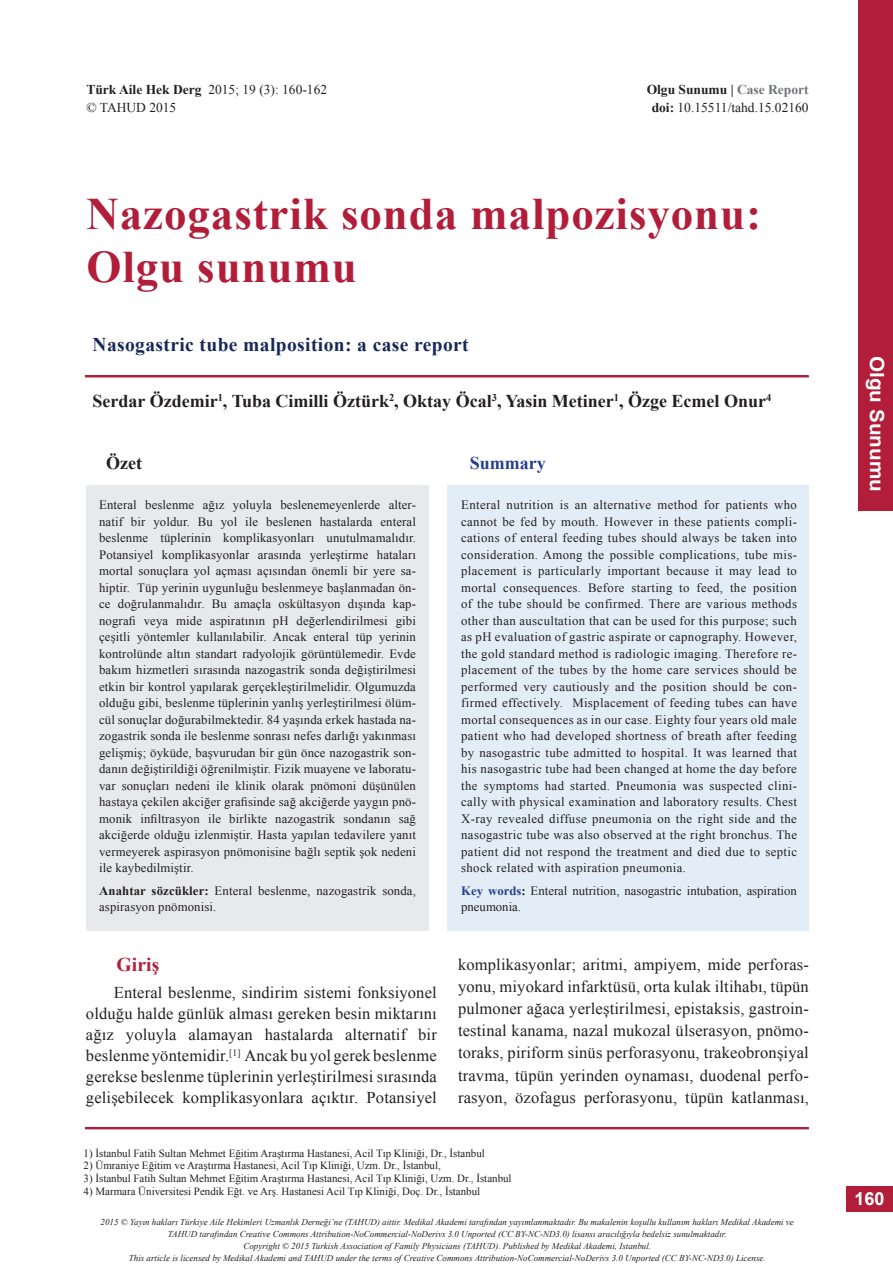
<style>
.page{position:relative;width:893px;height:1276px;background:#fff}
.page>*{position:absolute;margin:0;border:0;box-sizing:border-box;transform-origin:0 0}
.t1{font:700 45px/52.5px "Times New Roman";letter-spacing:.02em;color:#b21e3a}
.t2{font:700 19.5px "Times New Roman";letter-spacing:.02em;color:#172757}
.t3{font:700 19.5px "Arial";color:#fff;scale:1.06 1}
.t4{font:700 19.5px "Times New Roman";letter-spacing:.01em;color:#b21e3a}
.t5{font:700 18px "Times New Roman";color:#231f20}
.t6{font:700 18px "Times New Roman";color:#253f8e}
.t7{font:700 18px "Arial";color:#fff}
.t8{font:16.5px/22.2px "Times New Roman";letter-spacing:.01em;color:#231f20;text-align:justify}
.t9{font:13.5px/18px "Times New Roman";color:#231f20}
.t10{font:12.75px/16.5px "Times New Roman";letter-spacing:.01em;color:#231f20;text-align:justify}
.t11{font:10.95px "Times New Roman";color:#231f20}
.t12{font:italic 9px/12px "Times New Roman";color:#231f20;text-align:center}
.s1{font-weight:700}
.s2{font-weight:700;color:#727477}
.s3{font-weight:700;color:#253f8e}
</style>
<div class="page">
<div style="left:846px;top:1186px;width:47px;height:26px;background:#b21e3a"></div>
<div style="left:859px;top:0;width:34px;height:510px;background:#b21e3a"></div>
<div style="left:85px;top:375px;width:724px;height:2px;border:1px solid #b21e3a"></div>
<div style="left:85px;top:1127px;width:724px;height:2px;border:1px solid #b21e3a"></div>
<div style="left:86px;top:485px;width:343px;height:445px;background:#e8e9ea"></div>
<div style="left:447px;top:485px;width:362px;height:445px;background:#e3edf7"></div>
<p class="t9" style="left:86px;top:81px;width:242px"><span class="s1">Türk Aile Hek Derg</span> 2015; 19 (3): 160-162 © TAHUD 2015</p>
<p class="t9" style="left:647px;top:81px;width:164px;text-align:center"><span class="s1">Olgu Sunumu |</span> <span class="s2">Case Report </span><span class="s1">doi:</span> 10.15511/tahd.15.02160</p>
<h1 class="t1" style="left:86px;top:187px;width:676px">Nazogastrik sonda malpozisyonu:<br>Olgu sunumu</h1>
<h2 class="t2" style="left:93px;top:331px;width:378px">Nasogastric tube malposition: a case report</h2>
<h3 class="t5" style="left:93px;top:389px;width:680px">Serdar Özdemir<sup>1</sup>, Tuba Cimilli Öztürk<sup>2</sup>, Oktay Öcal<sup>3</sup>, Yasin Metiner<sup>1</sup>, Özge Ecmel Onur<sup>4</sup></h3>
<h3 class="t5" style="left:106px;top:450px;width:37px">Özet</h3>
<p class="t10" style="left:99px;top:496px;width:318px">Enteral beslenme ağız yoluyla beslenemeyenlerde alter&shy;natif bir yoldur. Bu yol ile beslenen hastalarda enteral beslenme tüplerinin komplikasyonları unutulmamalıdır.<br>Potansiyel komplikasyonlar arasında yerleştirme hataları mortal sonuçlara yol açması açısından önemli bir yere sa&shy;hiptir. Tüp yerinin uygunluğu beslenmeye başlanmadan ön&shy;ce doğrulanmalıdır. Bu amaçla oskültasyon dışında kap&shy;nografi veya mide aspiratının pH değerlendirilmesi gibi çeşitli yöntemler kullanılabilir. Ancak enteral tüp yerinin kontrolünde altın standart radyolojik görüntülemedir. Evde bakım hizmetleri sırasında nazogastrik sonda değiştirilmesi etkin bir kontrol yapılarak gerçekleştirilmelidir. Olgumuzda olduğu gibi, beslenme tüplerinin yanlış yerleştirilmesi ölüm&shy;cül sonuçlar doğurabilmektedir. 84 yaşında erkek hastada na&shy;zogastrik sonda ile beslenme sonrası nefes darlığı yakınması gelişmiş; öyküde, başvurudan bir gün önce nazogastrik son&shy;danın değiştirildiği öğrenilmiştir. Fizik muayene ve laboratu&shy;var sonuçları nedeni ile klinik olarak pnömoni düşünülen hastaya çekilen akciğer grafisinde sağ akciğerde yaygın pnö&shy;monik infiltrasyon ile birlikte nazogastrik sondanın sağ akciğerde olduğu izlenmiştir. Hasta yapılan tedavilere yanıt vermeyerek aspirasyon pnömonisine bağlı septik şok nedeni ile kaybedilmiştir.</p>
<p class="t10" style="left:99px;top:882px;width:318px"><span class="s1">Anahtar sözcükler:</span> Enteral beslenme, nazogastrik sonda, aspirasyon pnömonisi.</p>
<h2 class="t4" style="left:116px;top:951px;width:45px">Giriş</h2>
<p class="t8" style="left:86px;top:982px;width:352px;line-height:21px;text-indent:28px">Enteral beslenme, sindirim sistemi fonksiyonel olduğu halde günlük alması gereken besin miktarını ağız yoluyla alamayan hastalarda alternatif bir beslenme yöntemidir.<sup>[1]</sup> Ancak bu yol gerek beslenme gerekse beslenme tüplerinin yerleştirilmesi sırasında gelişebilecek komplikasyonlara açıktır. Potansiyel</p>
<h3 class="t6" style="left:470px;top:450px;width:77px">Summary</h3>
<p class="t10" style="left:461px;top:496px;width:337px">Enteral nutrition is an alternative method for patients who cannot be fed by mouth. However in these patients compli&shy;cations of enteral feeding tubes should always be taken into consideration. Among the possible complications, tube mis&shy;placement is particularly important because it may lead to mortal consequences. Before starting to feed, the position of the tube should be confirmed. There are various methods other than auscultation that can be used for this purpose; such as pH evaluation of gastric aspirate or capnography. However, the gold standard method is radiologic imaging. Therefore re&shy;placement of the tubes by the home care services should be performed very cautiously and the position should be con&shy;firmed effectively. Misplacement of feeding tubes can have mortal consequences as in our case. Eighty four years old male patient who had developed shortness of breath after feeding by nasogastric tube admitted to hospital. It was learned that his nasogastric tube had been changed at home the day before the symptoms had started. Pneumonia was suspected clini&shy;cally with physical examination and laboratory results. Chest X-ray revealed diffuse pneumonia on the right side and the nasogastric tube was also observed at the right bronchus. The patient did not respond the treatment and died due to septic shock related with aspiration pneumonia.</p>
<p class="t10" style="left:461px;top:882px;width:337px"><span class="s3">Key words</span><span class="s1">:</span> Enteral nutrition, nasogastric intubation, aspiration pneumonia.</p>
<p class="t8" style="left:458px;top:952px;width:352px">komplikasyonlar; aritmi, ampiyem, mide perforas&shy;yonu, miyokard infarktüsü, orta kulak iltihabı, tüpün pulmoner ağaca yerleştirilmesi, epistaksis, gastroin&shy;testinal kanama, nazal mukozal ülserasyon, pnömo&shy;toraks, piriform sinüs perforasyonu, trakeobronşiyal travma, tüpün yerinden oynaması, duodenal perfo&shy;rasyon, özofagus perforasyonu, tüpün katlanması,</p>
<p class="t11" style="left:84px;top:1145px;width:403px">1) İstanbul Fatih Sultan Mehmet Eğitim Araştırma Hastanesi, Acil Tıp Kliniği, Dr., İstanbul</p>
<p class="t11" style="left:84px;top:1158px;width:359px">2) Ümraniye Eğitim ve Araştırma Hastanesi, Acil Tıp Kliniği, Uzm. Dr., İstanbul,</p>
<p class="t11" style="left:84px;top:1171px;width:430px">3) İstanbul Fatih Sultan Mehmet Eğitim Araştırma Hastanesi, Acil Tıp Kliniği, Uzm. Dr., İstanbul</p>
<p class="t11" style="left:84px;top:1183px;width:398px">4) Marmara Üniversitesi Pendik Eğt. ve Arş. Hastanesi Acil Tıp Kliniği, Doç. Dr., İstanbul</p>
<p class="t12" style="left:101px;top:1216px;width:695px">2015 © Yayın hakları Türkiye Aile Hekimleri Uzmanlık Derneği’ne (TAHUD) aittir. Medikal Akademi tarafından yayımlanmaktadır. Bu makalenin koşullu kullanım hakları Medikal Akademi ve TAHUD tarafından Creative Commons Attribution-NoCommercial-NoDerivs 3.0 Unported (CC BY-NC-ND3.0) lisansı aracılığıyla bedelsiz sunulmaktadır.<br>Copyright © 2015 Turkish Association of Family Physicians (TAHUD). Published by Medikal Akademi, Istanbul.<br>This article is licensed by Medikal Akademi and TAHUD under the terms of Creative Commons Attribution-NoCommercial-NoDerivs 3.0 Unported (CC BY-NC-ND3.0) License.</p>
<h2 class="t3" style="left:890px;top:356px;width:129px;rotate:90deg">Olgu Sunumu</h2>
<h3 class="t7" style="left:855px;top:1186px;width:32px">160</h3>
</div>
